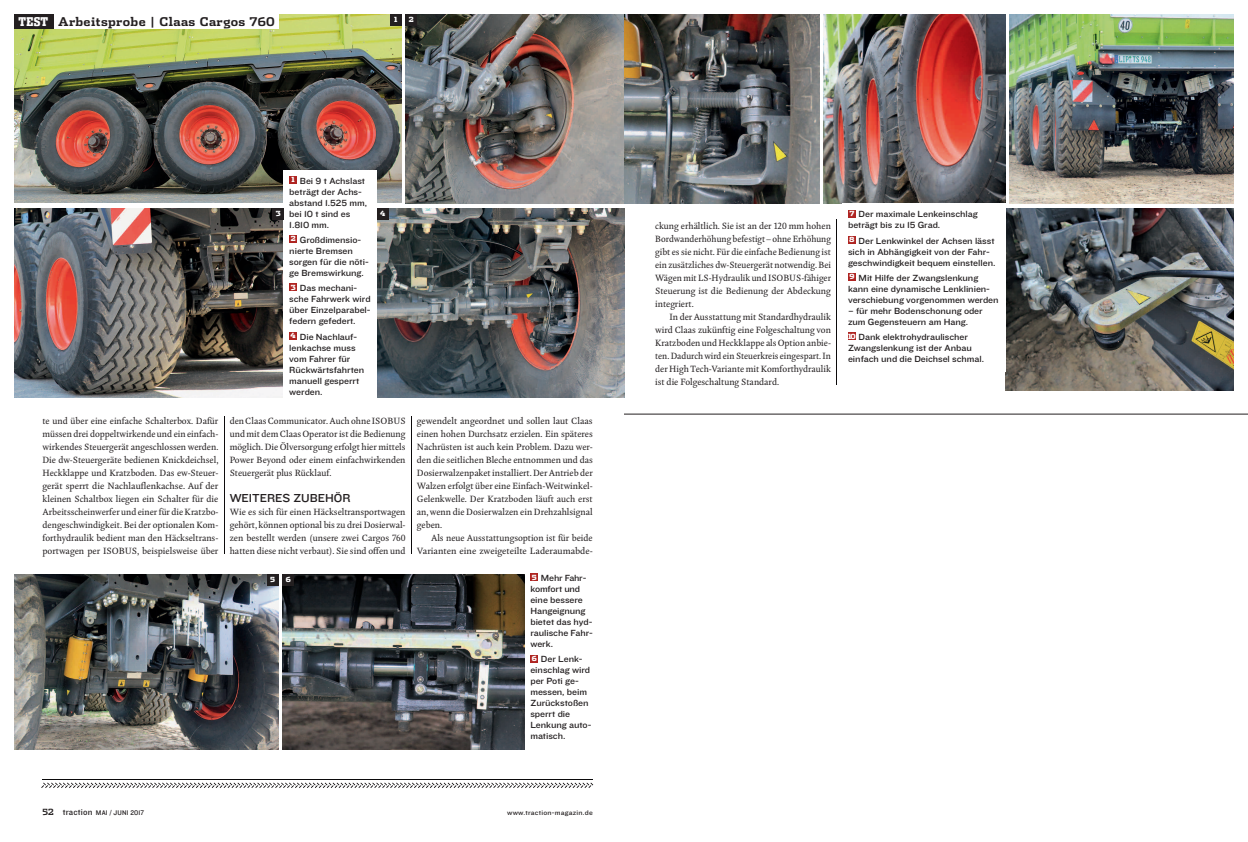
<style>
.page{position:relative;width:1248px;height:842px;background:#fff}
.page>*{position:absolute;margin:0;border:0;box-sizing:border-box;transform-origin:0 0}
.t1{font:700 12px "Dispatch";letter-spacing:.03em;color:#231f20}
.Zwischenueberschrift{font:12px "Knockout 32 Junior Cruisewt";color:#231f20}
.Text_ohne_Einzug{font:9.2px/13px "Kingfisher";letter-spacing:-.005em;color:#231f20;text-align:justify}
._08_Bildunterschrift{font:9.2px/11px "Knockout 32 Junior Cruisewt";letter-spacing:-.005em;color:#231f20}
.Text{font:9.2px/13px "Kingfisher";letter-spacing:-.005em;color:#231f20;text-align:justify}
.t2{font:7px "Knockout 32 Junior Cruisewt";letter-spacing:.03em;color:#231f20}
.t3{font:7px "Knockout 31 Junior Middlewt";letter-spacing:.02em;color:#231f20}
.t4{font:900 7px "Dispatch";color:#fff}
.s1{font-family:"Dispatch Comp";font-weight:900;color:#fff}
.s2{font-family:"Dispatch";font-weight:700;font-size:8.5px}
.s3{font-size:9px}
</style>
<div class="page">
<svg style="left:40px;top:574px;width:554px;height:214px"></svg>
<img style="left:14px;top:14px;width:387px;height:189px">
<img style="left:405px;top:14px;width:414px;height:190px">
<img style="left:14px;top:208px;width:269px;height:190px">
<img style="left:377px;top:208px;width:247px;height:190px">
<div style="left:390px;top:14px;width:11px;height:12px;background:#231f20"></div>
<div style="left:283px;top:170px;width:94px;height:234px;background:#fff"></div>
<div style="left:289px;top:176px;width:8px;height:8px;background:#af2522"></div>
<div style="left:289px;top:235px;width:8px;height:8px;background:#af2522"></div>
<div style="left:289px;top:284px;width:8px;height:7px;background:#af2522"></div>
<div style="left:289px;top:332px;width:8px;height:8px;background:#af2522"></div>
<div style="left:405px;top:14px;width:12px;height:12px;background:#231f20"></div>
<div style="left:272px;top:208px;width:12px;height:12px;background:#231f20"></div>
<div style="left:377px;top:208px;width:11px;height:12px;background:#231f20"></div>
<hr style="left:223px;top:416px;width:2px;height:140px;background:#231f20;opacity:.75">
<img style="left:14px;top:574px;width:264px;height:175px">
<img style="left:282px;top:574px;width:242px;height:175px">
<img style="left:823px;top:15px;width:182px;height:189px">
<img style="left:1009px;top:15px;width:224px;height:189px">
<hr style="left:411px;top:416px;width:2px;height:140px;background:#231f20;opacity:.75">
<div style="left:267px;top:574px;width:11px;height:11px;background:#231f20"></div>
<div style="left:282px;top:574px;width:12px;height:11px;background:#231f20"></div>
<div style="left:524px;top:573px;width:69px;height:182px;background:#fff"></div>
<div style="left:530px;top:573px;width:8px;height:8px;background:#af2522"></div>
<div style="left:530px;top:655px;width:8px;height:7px;background:#af2522"></div>
<img style="left:1005px;top:208px;width:228px;height:183px">
<div style="left:848px;top:210px;width:7px;height:7px;background:#af2522"></div>
<div style="left:848px;top:236px;width:7px;height:8px;background:#af2522"></div>
<div style="left:848px;top:273px;width:7px;height:8px;background:#af2522"></div>
<div style="left:848px;top:332px;width:7px;height:8px;background:#af2522"></div>
<hr style="left:836px;top:219px;width:2px;height:168px;background:#231f20;opacity:.75">
<div style="left:14px;top:14px;width:40px;height:14px;background:#231f20"></div>
<div style="left:54px;top:14px;width:224px;height:14px;background:#fff"></div>
<hr style="left:624px;top:414px;width:623px;height:1px;background:#231f20">
<h1 class="t1" style="left:18px;top:13px;width:258px"><span class="s1">TEST</span> Arbeitsprobe | Claas Cargos 760</h1>
<p class="t4" style="left:394px;top:14px;width:5px">1</p>
<p class="t4" style="left:409px;top:14px;width:7px">2</p>
<p class="t4" style="left:291px;top:174px;width:5px">1</p>
<p class="_08_Bildunterschrift" style="left:289px;top:175px;width:79px;text-indent:11px">Bei 9 t Achslast beträgt der Achs&shy;abstand 1.525 mm, bei 10 t sind es<br>1.810 mm.</p>
<p class="t4" style="left:291px;top:234px;width:7px">2</p>
<p class="t4" style="left:276px;top:208px;width:7px">3</p>
<p class="t4" style="left:380px;top:208px;width:7px">4</p>
<p class="_08_Bildunterschrift" style="left:289px;top:234px;width:81px;text-indent:11px">Großdimensio&shy;nierte Bremsen sorgen für die nöti&shy;ge Bremswirkung.</p>
<p class="t4" style="left:291px;top:282px;width:7px">3</p>
<p class="_08_Bildunterschrift" style="left:289px;top:282px;width:83px;text-indent:11px">Das mechani&shy;sche Fahrwerk wird über Einzelparabel&shy;federn gefedert.</p>
<p class="t4" style="left:290px;top:330px;width:7px">4</p>
<p class="_08_Bildunterschrift" style="left:289px;top:331px;width:76px;text-indent:11px">Die Nachlauf&shy;lenkachse muss vom Fahrer für<br>Rückwärtsfahrten manuell gesperrt werden.</p>
<p class="Text_ohne_Einzug" style="left:43px;top:414px;width:177px">te und über eine einfache Schalterbox. Dafür müssen drei doppeltwirkende und ein einfach&shy;wirkendes Steuergerät angeschlossen werden.<br>Die dw-Steuergeräte bedienen Knickdeichsel, Heckklappe und Kratzboden. Das ew-Steuer&shy;gerät sperrt die Nachlauflenkachse. Auf der kleinen Schaltbox liegen ein Schalter für die Arbeitsscheinwerfer und einer für die Kratzbo&shy;dengeschwindigkeit. Bei der optionalen Kom&shy;forthydraulik bedient man den Häckseltrans&shy;portwagen per ISOBUS, beispielsweise über</p>
<p class="Text_ohne_Einzug" style="left:230px;top:414px;width:177px">den Claas Communicator. Auch ohne ISOBUS und mit dem Claas Operator ist die Bedienung möglich. Die Ölversorgung erfolgt hier mittels Power Beyond oder einem einfachwirkenden Steuergerät plus Rücklauf.</p>
<p class="Zwischenueberschrift" style="left:230px;top:490px;width:122px">WEITERES ZUBEHÖR</p>
<p class="Text_ohne_Einzug" style="left:230px;top:505px;width:177px">Wie es sich für einen Häckseltransportwagen gehört, können optional bis zu drei Dosierwal&shy;zen bestellt werden (unsere zwei Cargos 760 hatten diese nicht verbaut). Sie sind offen und</p>
<p class="Text_ohne_Einzug" style="left:417px;top:414px;width:177px">gewendelt angeordnet und sollen laut Claas einen hohen Durchsatz erzielen. Ein späteres Nachrüsten ist auch kein Problem. Dazu wer&shy;den die seitlichen Bleche entnommen und das Dosierwalzenpaket installiert. Der Antrieb der Walzen erfolgt über eine Einfach-Weitwinkel-Gelenkwelle. Der Kratzboden läuft auch erst an, wenn die Dosierwalzen ein Drehzahlsignal geben.</p>
<p class="Text" style="left:417px;top:531px;width:177px;text-align:right">Als neue Ausstattungsoption ist für beide<br>Varianten eine zweigeteilte Laderaumabde-</p>
<p class="t4" style="left:270px;top:574px;width:7px">5</p>
<p class="t4" style="left:286px;top:574px;width:7px">6</p>
<p class="t4" style="left:531px;top:572px;width:7px">5</p>
<p class="_08_Bildunterschrift" style="left:530px;top:572px;width:64px;text-indent:11px">Mehr Fahr&shy;komfort und eine bessere<br>Hangeignung bietet das hyd&shy;raulische Fahr&shy;werk.</p>
<p class="t4" style="left:531px;top:653px;width:7px">6</p>
<p class="_08_Bildunterschrift" style="left:530px;top:653px;width:63px;text-indent:11px">Der Lenk&shy;einschlag wird per Poti ge&shy;messen, beim<br>Zurückstoßen sperrt die<br>Lenkung auto&shy;matisch.</p>
<p class="t3" style="left:43px;top:808px;width:103px"><span class="s2">52</span> <span class="s3">traction</span> Mai / Juni 2017</p>
<p class="t2" style="left:507px;top:808px;width:87px">www.traction-magazin.de</p>
<p class="Text" style="left:655px;top:219px;width:177px">ckung erhältlich. Sie ist an der 120 mm hohen Bordwanderhöhung befestigt – ohne Erhöhung gibt es sie nicht. Für die einfache Bedienung ist ein zusätzliches dw-Steuergerät notwendig. Bei Wägen mit LS-Hydraulik und ISOBUS-fähiger Steuerung ist die Bedienung der Abdeckung integriert.</p>
<p class="Text" style="left:655px;top:310px;width:177px;text-indent:14px">In der Ausstattung mit Standardhydraulik wird Claas zukünftig eine Folgeschaltung von Kratzboden und Heckklappe als Option anbie&shy;ten. Dadurch wird ein Steuerkreis eingespart. In der High Tech-Variante mit Komforthydraulik ist die Folgeschaltung Standard.</p>
<p class="t4" style="left:849px;top:208px;width:6px">7</p>
<p class="_08_Bildunterschrift" style="left:848px;top:208px;width:131px;text-indent:11px">Der maximale Lenkeinschlag beträgt bis zu 15 Grad.</p>
<p class="t4" style="left:849px;top:234px;width:7px">8</p>
<p class="_08_Bildunterschrift" style="left:848px;top:235px;width:149px;text-indent:11px">Der Lenkwinkel der Achsen lässt sich in Abhängigkeit von der Fahr&shy;geschwindigkeit bequem einstellen.</p>
<p class="t4" style="left:849px;top:272px;width:7px">9</p>
<p class="_08_Bildunterschrift" style="left:848px;top:272px;width:152px;text-indent:11px">Mit Hilfe der Zwangslenkung kann eine dynamische Lenklinien&shy;verschiebung vorgenommen werden</p>
<p class="_08_Bildunterschrift" style="left:848px;top:305px;width:136px">– für mehr Bodenschonung oder zum Gegensteuern am Hang.</p>
<p class="t4" style="left:848px;top:331px;width:9px">10</p>
<p class="_08_Bildunterschrift" style="left:848px;top:331px;width:137px;text-indent:11px">Dank elektrohydraulischer<br>Zwangslenkung ist der Anbau einfach und die Deichsel schmal.</p>
</div>
